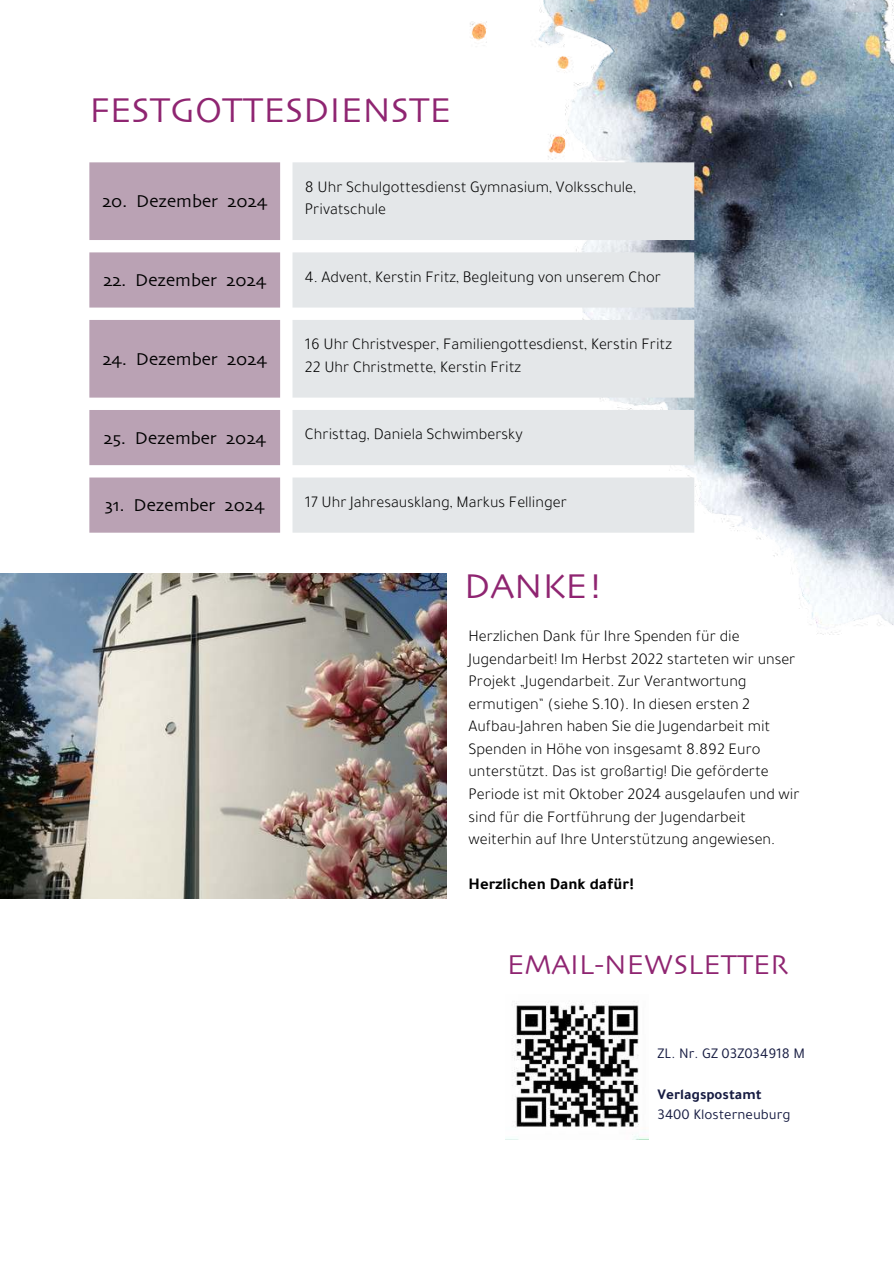
<style>
.page{position:relative;width:894px;height:1264px;background:#fff}
.page>*{position:absolute;margin:0;border:0;box-sizing:border-box;transform-origin:0 0}
.t1{font:36px "Skia";color:#8f2571}
.t2{font:28.5px "Skia";color:#8f2571}
.t3{font:18px "Skia";color:#000}
.t4{font:300 16.5px/22.5px "Tajawal";color:#000}
.t5{font:700 16.5px "Tajawal";color:#000}
.t6{font:15px "Tajawal";color:#171c42}
.t7{font:700 15px "Tajawal";color:#171c42}
</style>
<div class="page">
<img style="left:435px;top:0;width:458px;height:635px">
<img style="left:0;top:574px;width:447px;height:324px">
<img style="left:505px;top:1001px;width:143px;height:138px">
<svg style="left:89px;top:162px;width:191px;height:370px;background:#c3aebe"></svg>
<svg style="left:292px;top:162px;width:402px;height:370px;background:#e6e9eb"></svg>
<h1 class="t1" style="left:89px;top:88px;width:363px">FESTGOTTESDIENSTE</h1>
<p class="t3" style="left:102px;top:191px;width:167px">20. Dezember 2024</p>
<p class="t4" style="left:305px;top:175px;width:333px">8 Uhr Schulgottesdienst Gymnasium, Volksschule,<br>Privatschule</p>
<p class="t3" style="left:103px;top:269px;width:165px">22. Dezember 2024</p>
<p class="t4" style="left:305px;top:265px;width:357px">4. Advent, Kerstin Fritz, Begleitung von unserem Chor</p>
<p class="t3" style="left:102px;top:348px;width:166px">24. Dezember 2024</p>
<p class="t4" style="left:305px;top:333px;width:368px">16 Uhr Christvesper, Familiengottesdienst, Kerstin Fritz<br>22 Uhr Christmette, Kerstin Fritz</p>
<p class="t3" style="left:103px;top:427px;width:164px">25. Dezember 2024</p>
<p class="t4" style="left:305px;top:423px;width:219px">Christtag, Daniela Schwimbersky</p>
<p class="t3" style="left:105px;top:494px;width:161px">31. Dezember 2024</p>
<p class="t4" style="left:305px;top:490px;width:263px">17 Uhr Jahresausklang, Markus Fellinger</p>
<h1 class="t1" style="left:464px;top:564px;width:141px">DANKE!</h1>
<p class="t4" style="left:468px;top:625px;width:332px">Herzlichen Dank für Ihre Spenden für die Jugendarbeit! Im Herbst 2022 starteten wir unser Projekt „Jugendarbeit. Zur Verantwortung ermutigen“ (siehe S.10). In diesen ersten 2<br>Aufbau-Jahren haben Sie die Jugendarbeit mit Spenden in Höhe von insgesamt 8.892 Euro unterstützt. Das ist großartig! Die geförderte Periode ist mit Oktober 2024 ausgelaufen und wir sind für die Fortführung der Jugendarbeit weiterhin auf Ihre Unterstützung angewiesen.</p>
<p class="t5" style="left:468px;top:871px;width:167px">Herzlichen Dank dafür!</p>
<h2 class="t2" style="left:507px;top:947px;width:283px">EMAIL-NEWSLETTER</h2>
<p class="t6" style="left:657px;top:1043px;width:149px">ZL. Nr. GZ 03Z034918 M</p>
<p class="t7" style="left:657px;top:1082px;width:106px">Verlagspostamt</p>
<p class="t6" style="left:657px;top:1104px;width:134px">3400 Klosterneuburg</p>
</div>
